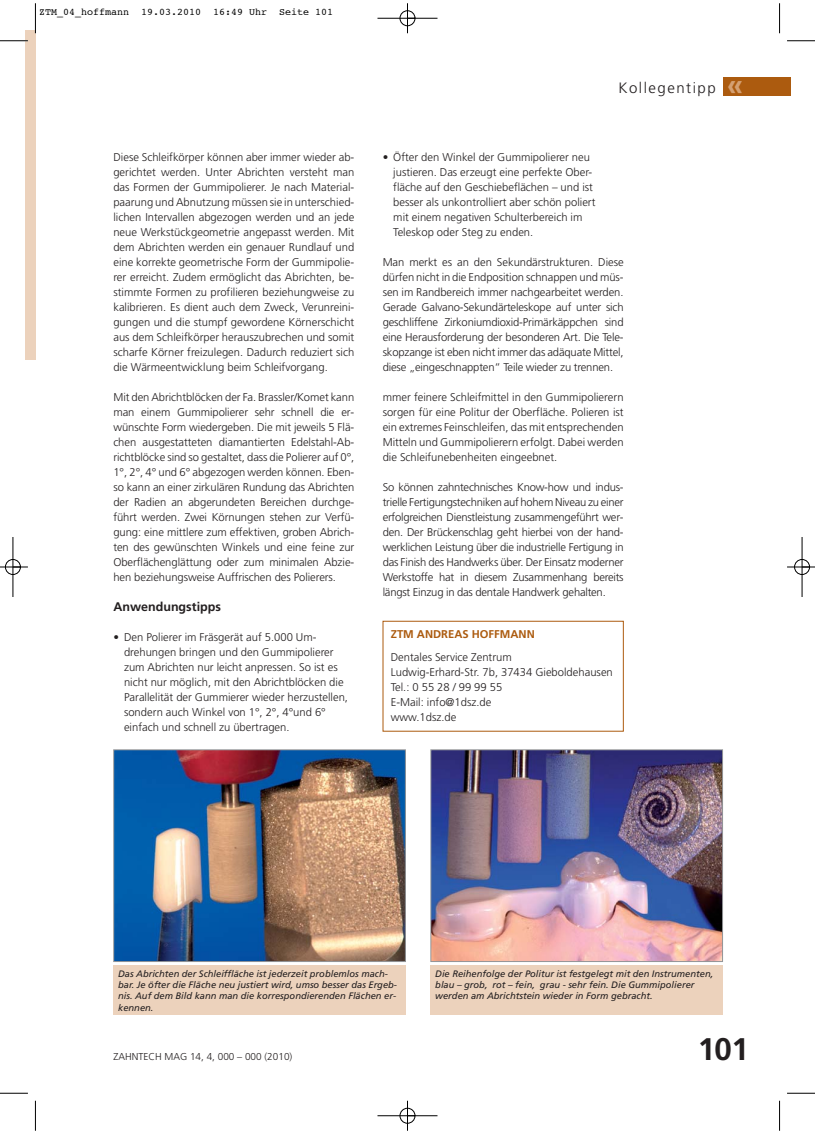
<style>
.page{position:relative;width:815px;height:1134px;background:#fff}
.page>*{position:absolute;margin:0;border:0;box-sizing:border-box;transform-origin:0 0}
.t1{font:700 31.25px "Frutiger";color:#231f20}
.t2{font:700 29.38px "Frutiger";color:#d4a072}
.t3{font:300 15px "Frutiger";letter-spacing:.1em;color:#231f20}
.t4{font:700 12.5px "Frutiger";color:#231f20}
.t5{font:300 11.25px/15px "Frutiger";color:#231f20;text-align:justify}
.t6{font:700 11.25px "Frutiger";color:#ac5b0f}
.t7{font:10px "Courier";color:#000}
.t8{font:300 10px "Frutiger";color:#231f20}
.t9{font:italic 9.38px/11.2px "Frutiger";color:#231f20}
</style>
<div class="page">
<div style="left:723px;top:78px;width:67px;height:18px;background:#ac5b0f"></div>
<div style="left:25px;top:30px;width:10px;height:330px;background:#ecd2bc"></div>
<img style="left:115px;top:751px;width:289px;height:209px">
<div style="left:113px;top:749px;width:293px;height:213px;border:1px solid #939598"></div>
<div style="left:113px;top:966px;width:293px;height:49px;background:#ecd2bc"></div>
<img style="left:433px;top:751px;width:288px;height:209px">
<div style="left:431px;top:749px;width:292px;height:213px;border:1px solid #939598"></div>
<div style="left:431px;top:966px;width:292px;height:49px;background:#ecd2bc"></div>
<div style="left:383px;top:621px;width:241px;height:110px;border:1px solid #ac5b0f"></div>
<hr style="left:35px;top:3px;width:1px;height:30px;background:#000">
<svg style="left:0;top:40px;width:28px;height:2px"></svg>
<hr style="left:779px;top:3px;width:1px;height:30px;background:#000">
<svg style="left:787px;top:40px;width:28px;height:2px"></svg>
<hr style="left:35px;top:1101px;width:1px;height:30px;background:#000">
<svg style="left:0;top:1093px;width:28px;height:1px"></svg>
<hr style="left:779px;top:1101px;width:1px;height:30px;background:#000">
<svg style="left:787px;top:1093px;width:28px;height:1px"></svg>
<div style="left:400px;top:10px;width:15px;height:16px;border:1px solid #fff;border-radius:50%"></div>
<hr style="left:377px;top:18px;width:60px;height:1px;background:#000">
<hr style="left:377px;top:1115px;width:60px;height:1px;background:#000">
<hr style="left:13px;top:537px;width:1px;height:60px;background:#000">
<hr style="left:802px;top:537px;width:1px;height:60px;background:#000">
<hr style="left:407px;top:3px;width:1px;height:30px;background:#000">
<hr style="left:407px;top:1101px;width:1px;height:30px;background:#000">
<svg style="left:0;top:567px;width:28px;height:1px"></svg>
<svg style="left:787px;top:567px;width:28px;height:1px"></svg>
<div style="left:400px;top:11px;width:15px;height:15px;border:1px solid #000;border-radius:50%"></div>
<div style="left:400px;top:1108px;width:15px;height:15px;border:1px solid #000;border-radius:50%"></div>
<div style="left:5px;top:559px;width:16px;height:16px;border:1px solid #000;border-radius:50%"></div>
<div style="left:794px;top:559px;width:16px;height:16px;border:1px solid #000;border-radius:50%"></div>
<p class="t7" style="left:39px;top:7px;width:296px">ZTM_04_hoffmann 19.03.2010 16:49 Uhr Seite 101</p>
<p class="t5" style="left:113px;top:150px;width:242px">Diese Schleifkörper können aber immer wieder ab&shy;gerichtet werden. Unter Abrichten versteht man das Formen der Gummipolierer. Je nach Material&shy;paarung und Abnutzung müssen sie in unterschied&shy;lichen Intervallen abgezogen werden und an jede neue Werkstückgeometrie angepasst werden. Mit dem Abrichten werden ein genauer Rundlauf und eine korrekte geometrische Form der Gummipolie&shy;rer erreicht. Zudem ermöglicht das Abrichten, be&shy;stimmte Formen zu profilieren beziehungweise zu kalibrieren. Es dient auch dem Zweck, Verunreini&shy;gungen und die stumpf gewordene Körnerschicht aus dem Schleifkörper herauszubrechen und somit scharfe Körner freizulegen. Dadurch reduziert sich die Wärmeentwicklung beim Schleifvorgang.</p>
<p class="t5" style="left:113px;top:390px;width:242px">Mit den Abrichtblöcken der Fa. Brassler/Komet kann man einem Gummipolierer sehr schnell die er&shy;wünschte Form wiedergeben. Die mit jeweils 5 Flä&shy;chen ausgestatteten diamantierten Edelstahl-Ab&shy;richtblöcke sind so gestaltet, dass die Polierer auf 0°, 1°, 2°, 4° und 6° abgezogen werden können. Eben&shy;so kann an einer zirkulären Rundung das Abrichten der Radien an abgerundeten Bereichen durchge&shy;führt werden. Zwei Körnungen stehen zur Verfü&shy;gung: eine mittlere zum effektiven, groben Abrich&shy;ten des gewünschten Winkels und eine feine zur Oberflächenglättung oder zum minimalen Abzie&shy;hen beziehungsweise Auffrischen des Polierers.</p>
<p class="t4" style="left:113px;top:601px;width:109px">Anwendungstipps</p>
<p class="t5" style="left:124px;top:630px;width:226px;text-align:left;text-indent:-11px">• Den Polierer im Fräsgerät auf 5.000 Um&shy;drehungen bringen und den Gummipolierer zum Abrichten nur leicht anpressen. So ist es nicht nur möglich, mit den Abrichtblöcken die Parallelität der Gummierer wieder herzustellen, sondern auch Winkel von 1°, 2°, 4°und 6° einfach und schnell zu übertragen.</p>
<h3 class="t3" style="left:618px;top:82px;width:99px">Kollegentipp</h3>
<h2 class="t2" style="left:727px;top:73px;width:18px">«</h2>
<p class="t5" style="left:393px;top:150px;width:204px;text-align:left;text-indent:-11px">• Öfter den Winkel der Gummipolierer neu justieren. Das erzeugt eine perfekte Ober&shy;fläche auf den Geschiebeflächen – und ist besser als unkontrolliert aber schön poliert mit einem negativen Schulterbereich im Teleskop oder Steg zu enden.</p>
<p class="t5" style="left:383px;top:255px;width:242px">Man merkt es an den Sekundärstrukturen. Diese dürfen nicht in die Endposition schnappen und müs&shy;sen im Randbereich immer nachgearbeitet werden.<br>Gerade Galvano-Sekundärteleskope auf unter sich geschliffene Zirkoniumdioxid-Primärkäppchen sind eine Herausforderung der besonderen Art. Die Tele&shy;skopzange ist eben nicht immer das adäquate Mittel, diese „eingeschnappten“ Teile wieder zu trennen.</p>
<p class="t5" style="left:383px;top:390px;width:242px">mmer feinere Schleifmittel in den Gummipolierern sorgen für eine Politur der Oberfläche. Polieren ist ein extremes Feinschleifen, das mit entsprechenden Mitteln und Gummipolierern erfolgt. Dabei werden die Schleifunebenheiten eingeebnet.</p>
<p class="t5" style="left:383px;top:480px;width:242px">So können zahntechnisches Know-how und indus&shy;trielle Fertigungstechniken auf hohem Niveau zu einer erfolgreichen Dienstleistung zusammengeführt wer&shy;den. Der Brückenschlag geht hierbei von der hand&shy;werklichen Leistung über die industrielle Fertigung in das Finish des Handwerks über. Der Einsatz moderner Werkstoffe hat in diesem Zusammenhang bereits längst Einzug in das dentale Handwerk gehalten.</p>
<p class="t6" style="left:391px;top:629px;width:146px">ZTM ANDREAS HOFFMANN</p>
<p class="t5" style="left:391px;top:651px;width:224px;text-align:left">Dentales Service Zentrum<br>Ludwig-Erhard-Str. 7b, 37434 Gieboldehausen<br>Tel.: 0 55 28 / 99 99 55<br>E-Mail: info@1dsz.de<br>www.1dsz.de</p>
<p class="t9" style="left:118px;top:969px;width:280px">Das Abrichten der Schleiffläche ist jederzeit problemlos mach&shy;bar. Je öfter die Fläche neu justiert wird, umso besser das Ergeb&shy;nis. Auf dem Bild kann man die korrespondierenden Flächen er&shy;kennen.</p>
<p class="t9" style="left:435px;top:969px;width:280px">Die Reihenfolge der Politur ist festgelegt mit den Instrumenten, blau – grob, rot – fein, grau - sehr fein. Die Gummipolierer werden am Abrichtstein wieder in Form gebracht.</p>
<p class="t8" style="left:113px;top:1053px;width:180px">ZAHNTECH MAG 14, 4, 000 – 000 (2010)</p>
<h1 class="t1" style="left:698px;top:1036px;width:52px">101</h1>
</div>
